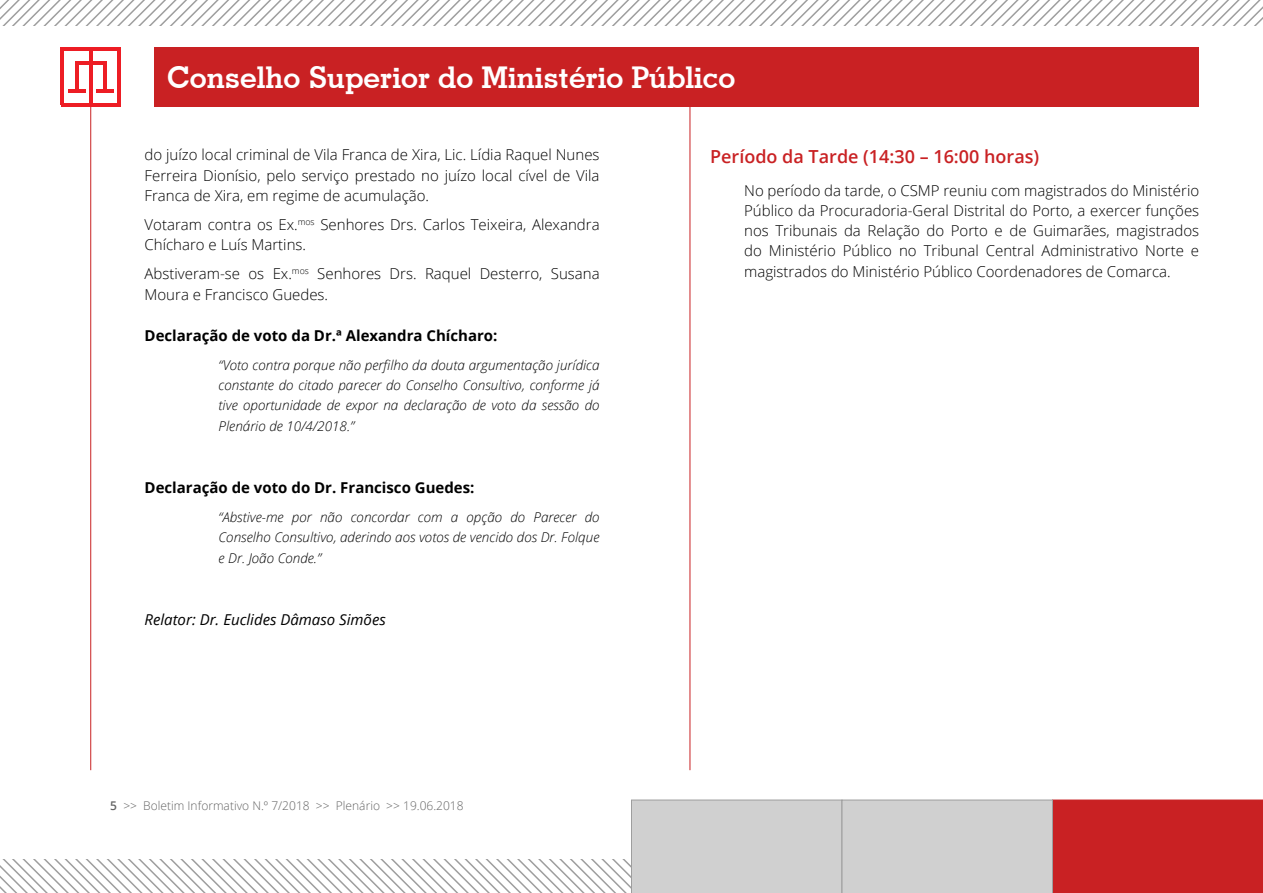
<style>
.page{position:relative;width:1263px;height:893px;background:#fff}
.page>*{position:absolute;margin:0;border:0;box-sizing:border-box;transform-origin:0 0}
.t1{font:700 30px "Geometric Slab 703 BT";color:#fff}
.titulo_texto{font:600 18px "Open Sans";color:#c92123}
.texto_miolo_sem_núme{font:300 15px/20.2px "Open Sans";color:#000}
.texto_miolo_light{font:300 15px/20.2px "Open Sans";color:#000;text-align:justify}
.declaracao_de_voto_t{font:700 15px "Open Sans";color:#000}
.texto_miolo_fim{font:300 15px/20.2px "Open Sans";color:#000}
.relator_fim{font:italic 15px "Open Sans";color:#000}
.Declaracao_de_voto_f{font:italic 300 13.5px/20.2px "Open Sans";color:#000;text-align:justify}
.t2{font:300 12px "Open Sans";color:#646464}
.s1{font-weight:600}
</style>
<div class="page">
<svg style="left:0;top:800px;width:1263px;height:93px"></svg>
<div style="left:154px;top:47px;width:1045px;height:60px;background:#c92123"></div>
<hr style="left:90px;top:104px;width:1px;height:666px;background:#c92123">
<hr style="left:75px;top:61px;width:3px;height:31px;background:#ed1d24">
<hr style="left:61px;top:47px;width:3px;height:58px;background:#ed1d24">
<hr style="left:117px;top:49px;width:3px;height:56px;background:#ed1d24">
<hr style="left:61px;top:103px;width:59px;height:4px;background:#ed1d24">
<hr style="left:61px;top:47px;width:59px;height:4px;background:#ed1d24">
<hr style="left:89px;top:48px;width:3px;height:56px;background:#ed1d24">
<hr style="left:68px;top:89px;width:17px;height:4px;background:#ed1d24">
<hr style="left:103px;top:61px;width:3px;height:31px;background:#ed1d24">
<hr style="left:75px;top:61px;width:31px;height:4px;background:#ed1d24">
<hr style="left:96px;top:89px;width:18px;height:4px;background:#ed1d24">
<hr style="left:690px;top:104px;width:1px;height:666px;background:#c92123">
<svg style="left:0;top:0;width:1263px;height:26px"></svg>
<h1 class="t1" style="left:167px;top:60px;width:570px">Conselho Superior do Ministério Público</h1>
<p class="texto_miolo_light" style="left:145px;top:144px;width:456px">do juízo local criminal de Vila Franca de Xira, Lic. Lídia Raquel Nunes Ferreira Dionísio, pelo serviço prestado no juízo local cível de Vila Franca de Xira, em regime de acumulação.</p>
<p class="texto_miolo_sem_núme" style="left:145px;top:214px;width:456px">Votaram contra os Ex.<sup>mos</sup> Senhores Drs. Carlos Teixeira, Alexandra<br>Chícharo e Luís Martins.</p>
<p class="texto_miolo_fim" style="left:145px;top:263px;width:456px">Abstiveram‑se os Ex.<sup>mos</sup> Senhores Drs. Raquel Desterro, Susana<br>Moura e Francisco Guedes.</p>
<p class="declaracao_de_voto_t" style="left:145px;top:325px;width:354px">Declaração de voto da Dr.ª Alexandra Chícharo:</p>
<p class="Declaracao_de_voto_f" style="left:219px;top:354px;width:382px">“Voto contra porque não perfilho da douta argumentação jurídica constante do citado parecer do Conselho Consultivo, conforme já tive oportunidade de expor na declaração de voto da sessão do Plenário de 10/4/2018.”</p>
<p class="declaracao_de_voto_t" style="left:145px;top:477px;width:331px">Declaração de voto do Dr. Francisco Guedes:</p>
<p class="Declaracao_de_voto_f" style="left:219px;top:507px;width:382px">“Abstive‑me por não concordar com a opção do Parecer do Conselho Consultivo, aderindo aos votos de vencido dos Dr. Folque e Dr. João Conde.”</p>
<p class="relator_fim" style="left:145px;top:610px;width:243px">Relator: Dr. Euclides Dâmaso Simões</p>
<p class="t2" style="left:110px;top:798px;width:355px"><span class="s1">5</span> &gt;&gt; Boletim Informativo N.º 7/2018 &gt;&gt; Plenário &gt;&gt; 19.06.2018</p>
<p class="titulo_texto" style="left:710px;top:144px;width:331px">Período da Tarde (14:30 – 16:00 horas)</p>
<p class="texto_miolo_sem_núme" style="left:744px;top:180px;width:456px;text-align:justify">No período da tarde, o CSMP reuniu com magistrados do Ministério Público da Procuradoria‑Geral Distrital do Porto, a exercer funções nos Tribunais da Relação do Porto e de Guimarães, magistrados do Ministério Público no Tribunal Central Administrativo Norte e magistrados do Ministério Público Coordenadores de Comarca.</p>
</div>
